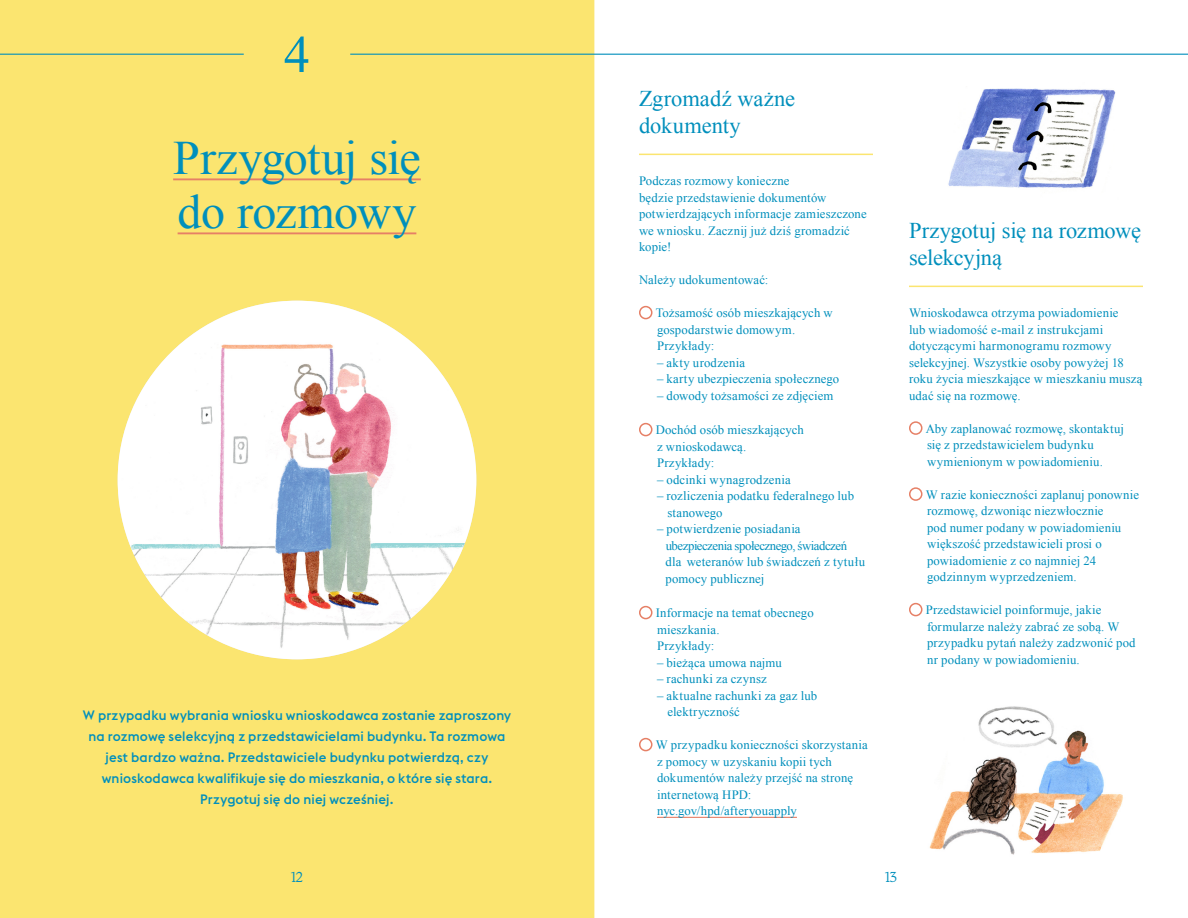
<style>
.page{position:relative;width:1188px;height:918px;background:#fff}
.page>*{position:absolute;margin:0;border:0;box-sizing:border-box;transform-origin:0 0}
.section_numbers{font:52.5px "Times New Roman";color:#008fbc}
.Chapter_headers{font:48px/54px "Times New Roman";letter-spacing:-.015em;color:#008fbc}
.Inside_page_headers{font:22.5px/27px "Times New Roman";letter-spacing:-.005em;color:#008fbc}
.Chapter_Text{font:500 13.5px/21px "Euclid Flex";letter-spacing:.01em;color:#008fbc;text-align:center}
.t1{font:13.5px "Thames Capsule";color:#008fbc}
.Checklist{font:12.75px/16.5px "Times New Roman";letter-spacing:.01em;color:#008fbc}
.Text{font:12.75px/16.5px "Times New Roman";letter-spacing:.01em;color:#008fbc}
</style>
<div class="page">
<div style="left:0;top:0;width:594px;height:918px;background:#fbe570"></div>
<img style="left:118px;top:301px;width:358px;height:358px;border-radius:179px">
<img style="left:929px;top:706px;width:194px;height:149px">
<hr style="left:639px;top:154px;width:234px;height:1px;background:#fbe570">
<hr style="left:657px;top:817px;width:140px;height:1px;background:#e68066">
<div style="left:639px;top:306px;width:14px;height:13px;border:2px solid #e68066;border-radius:50%"></div>
<div style="left:639px;top:423px;width:14px;height:13px;border:2px solid #e68066;border-radius:50%"></div>
<div style="left:639px;top:606px;width:14px;height:13px;border:2px solid #e68066;border-radius:50%"></div>
<div style="left:639px;top:738px;width:14px;height:13px;border:2px solid #e68066;border-radius:50%"></div>
<hr style="left:909px;top:286px;width:234px;height:1px;background:#fbe570">
<div style="left:909px;top:421px;width:14px;height:14px;border:2px solid #e68066;border-radius:50%"></div>
<div style="left:909px;top:487px;width:14px;height:14px;border:2px solid #e68066;border-radius:50%"></div>
<div style="left:909px;top:603px;width:14px;height:13px;border:2px solid #e68066;border-radius:50%"></div>
<img style="left:948px;top:88px;width:168px;height:100px">
<hr style="left:350px;top:54px;width:838px;height:1px;background:#008fbc">
<hr style="left:0;top:54px;width:244px;height:1px;background:#008fbc">
<hr style="left:173px;top:178px;width:248px;height:2px;background:#e68066">
<hr style="left:178px;top:232px;width:238px;height:2px;background:#e68066">
<p class="section_numbers" style="left:284px;top:19px;width:28px">4</p>
<p class="Chapter_headers" style="left:173px;top:130px;width:249px">Przygotuj się do rozmowy</p>
<p class="Chapter_Text" style="left:83px;top:705px;width:430px">W przypadku wybrania wniosku wnioskodawca zostanie zaproszony na rozmowę selekcyjną z przedstawicielami budynku. Ta rozmowa jest bardzo ważna. Przedstawiciele budynku potwierdzą, czy wnioskodawca kwalifikuje się do mieszkania, o które się stara.<br>Przygotuj się do niej wcześniej.</p>
<p class="Inside_page_headers" style="left:639px;top:84px;width:158px">Zgromadź ważne dokumenty</p>
<p class="Text" style="left:639px;top:172px;width:229px">Podczas rozmowy konieczne<br>będzie przedstawienie dokumentów potwierdzających informacje zamieszczone we wniosku. Zacznij już dziś gromadzić kopie!</p>
<p class="Checklist" style="left:639px;top:271px;width:131px">Należy udokumentować:</p>
<p class="Checklist" style="left:656px;top:304px;width:179px">Tożsamość osób mieszkających w gospodarstwie domowym.<br>Przykłady:</p>
<p class="Checklist" style="left:657px;top:354px;width:90px">– akty urodzenia</p>
<p class="Checklist" style="left:657px;top:370px;width:184px">– karty ubezpieczenia społecznego</p>
<p class="Checklist" style="left:657px;top:387px;width:178px">– dowody tożsamości ze zdjęciem</p>
<p class="Checklist" style="left:656px;top:421px;width:150px">Dochód osób mieszkających z wnioskodawcą.<br>Przykłady:</p>
<p class="Checklist" style="left:657px;top:471px;width:135px">– odcinki wynagrodzenia</p>
<p class="Checklist" style="left:668px;top:487px;width:188px;text-indent:-11px">– rozliczenia podatku federalnego lub stanowego</p>
<p class="Checklist" style="left:666px;top:520px;width:201px;text-indent:-9px">– potwierdzenie posiadania ubezpieczenia społecznego, świadczeń dla weteranów lub świadczeń z tytułu pomocy publicznej</p>
<p class="Checklist" style="left:656px;top:604px;width:160px">Informacje na temat obecnego mieszkania.<br>Przykłady:</p>
<p class="Checklist" style="left:657px;top:654px;width:126px">– bieżąca umowa najmu</p>
<p class="Checklist" style="left:657px;top:670px;width:111px">– rachunki za czynsz</p>
<p class="Checklist" style="left:668px;top:687px;width:151px;text-indent:-11px">– aktualne rachunki za gaz lub elektryczność</p>
<p class="Checklist" style="left:656px;top:736px;width:214px">W przypadku konieczności skorzystania z pomocy w uzyskaniu kopii tych dokumentów należy przejść na stronę internetową HPD: nyc.gov/hpd/afteryouapply</p>
<p class="Inside_page_headers" style="left:909px;top:216px;width:234px">Przygotuj się na rozmowę selekcyjną</p>
<p class="Text" style="left:909px;top:304px;width:235px">Wnioskodawca otrzyma powiadomienie<br>lub wiadomość e-mail z instrukcjami dotyczącymi harmonogramu rozmowy selekcyjnej. Wszystkie osoby powyżej 18 roku życia mieszkające w mieszkaniu muszą udać się na rozmowę.</p>
<p class="Checklist" style="left:926px;top:420px;width:200px">Aby zaplanować rozmowę, skontaktuj się z przedstawicielem budynku wymienionym w powiadomieniu.</p>
<p class="Checklist" style="left:926px;top:486px;width:215px">W razie konieczności zaplanuj ponownie rozmowę, dzwoniąc niezwłocznie<br>pod numer podany w powiadomieniu większość przedstawicieli prosi o powiadomienie z co najmniej 24 godzinnym wyprzedzeniem.</p>
<p class="Checklist" style="left:926px;top:601px;width:212px">Przedstawiciel poinformuje, jakie formularze należy zabrać ze sobą. W przypadku pytań należy zadzwonić pod nr podany w powiadomieniu.</p>
<p class="t1" style="left:291px;top:869px;width:13px">12</p>
<p class="t1" style="left:885px;top:869px;width:13px">13</p>
</div>
